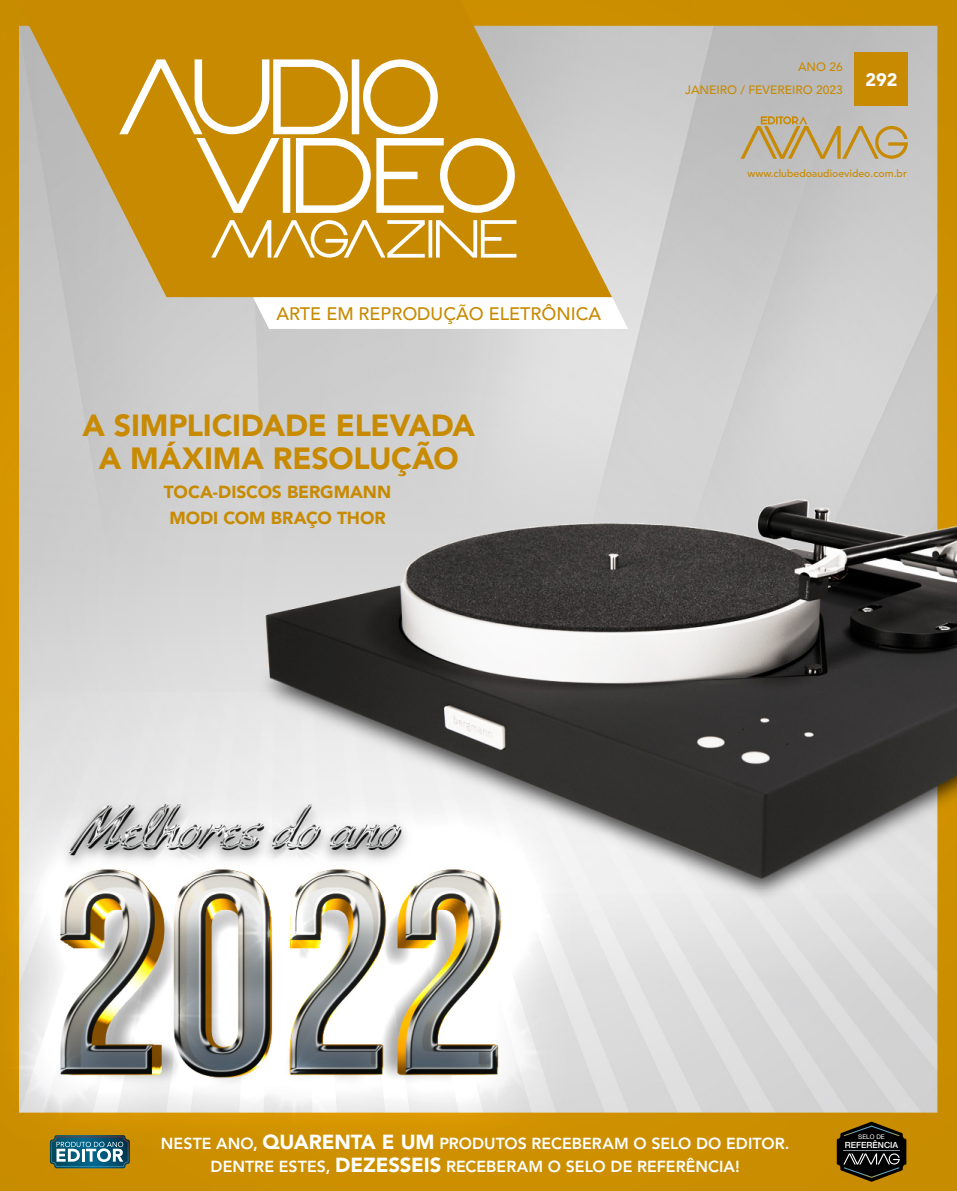
<style>
.page{position:relative;width:957px;height:1191px;background:#fff}
.page>*{position:absolute;margin:0;border:0;box-sizing:border-box;transform-origin:0 0}
.t1{font:900 30.3px/33.2px "Avenir LT Std";letter-spacing:-.005em;color:#c88a00;text-align:center}
.t2{font:500 18px "Avenir LT Std";color:#c88a00}
.t3{font:900 18px "Avenir LT Std";color:#fff}
.t4{font:900 17.4px/26px "Avenir LT Std";color:#c88a00;text-align:center}
.t5{font:800 15.9px/23.1px "Avenir LT Std";letter-spacing:.005em;color:#fff;text-align:center}
.t6{font:500 12px "Avenir LT Std";color:#c88a00}
.t7{font:500 10.5px "Avenir LT Std";color:#c88a00}
.t8{font:500 8.55px "Helvetica Neue LT Std";color:#fff}
.t9{font:6.3px "Helvetica Neue LT Std";color:#fff}
.s1{font-weight:900;font-size:20.25px}
</style>
<div class="page">
<img style="left:0;top:0;width:957px;height:1191px">
<div style="left:855px;top:52px;width:53px;height:54px;background:#c88a00"></div>
<svg style="left:253px;top:297px;width:375px;height:32px"></svg>
<svg style="left:16px;top:0;width:596px;height:297px;background:#c6a049"></svg>
<svg style="left:211px;top:220px;width:305px;height:38px"></svg>
<svg style="left:119px;top:59px;width:396px;height:154px"></svg>
<svg style="left:740px;top:116px;width:168px;height:43px;background:#c1b393"></svg>
<svg style="left:50px;top:1135px;width:80px;height:33px;background:#437a8b"></svg>
<svg style="left:837px;top:1121px;width:69px;height:60px;background:#3d3111"></svg>
<p class="t6" style="left:798px;top:60px;width:46px">ANO 26</p>
<p class="t6" style="left:685px;top:83px;width:159px">JANEIRO / FEVEREIRO 2023</p>
<p class="t3" style="left:865px;top:69px;width:33px">292</p>
<p class="t2" style="left:277px;top:303px;width:326px">ARTE EM REPRODUÇÃO ELETRÔNICA</p>
<h1 class="t1" style="left:82px;top:409px;width:394px">A SIMPLICIDADE ELEVADA<br>A MÁXIMA RESOLUÇÃO</h1>
<p class="t4" style="left:164px;top:479px;width:229px">TOCA-DISCOS BERGMANN<br>MODI COM BRAÇO THOR</p>
<p class="t7" style="left:747px;top:168px;width:161px">www.clubedoaudioevideo.com.br</p>
<p class="t5" style="left:161px;top:1132px;width:630px">NESTE ANO, <span class="s1">QUARENTA E UM</span> PRODUTOS RECEBERAM O SELO DO EDITOR.<br>DENTRE ESTES, <span class="s1">DEZESSEIS</span> RECEBERAM O SELO DE REFERÊNCIA!</p>
<p class="t9" style="left:858px;top:1133px;width:28px">SELO DE</p>
<p class="t8" style="left:845px;top:1139px;width:55px">REFERÊNCIA</p>
</div>
